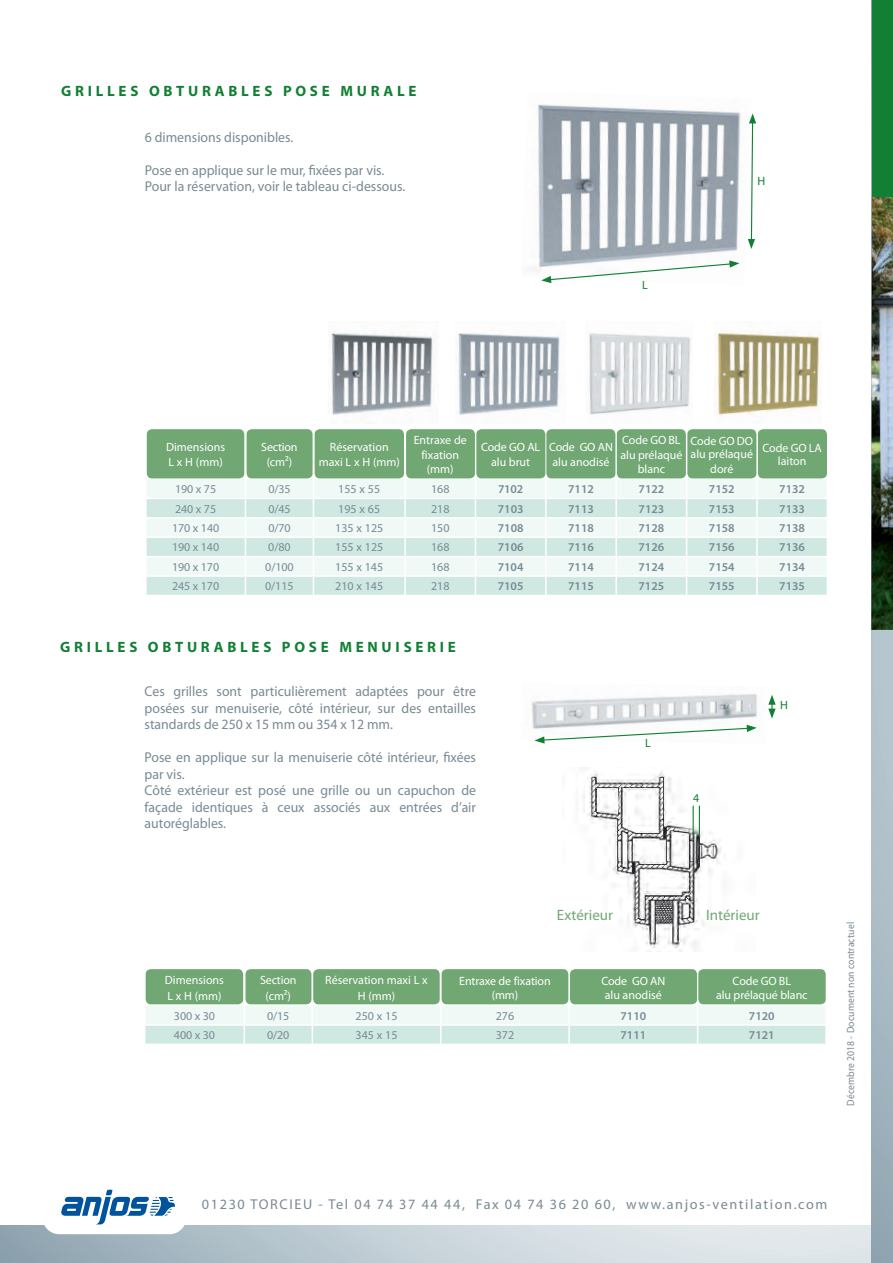
<style>
.page{position:relative;width:893px;height:1263px;background:#fff}
.page>*{position:absolute;margin:0;border:0;box-sizing:border-box;transform-origin:0 0}
.t1{font:700 15px "Myriad Pro";letter-spacing:.25em;color:#118034}
.t2{font:15px "Myriad Pro";color:#70a772}
.t3{font:14.25px/16.5px "Myriad Pro";color:#788a94}
.t4{font:14.25px "Myriad Pro";letter-spacing:.11em;color:#788a94}
.t5{font:12px/14.4px "Myriad Pro";letter-spacing:-.005em;color:#fff;text-align:center}
.t6{font:12px "Myriad Pro";color:#788a94}
.t7{font:600 12px "Myriad Pro";color:#788a94}
.t8{font:12px "Myriad Pro";color:#118034}
.t9{font:10.5px "Myriad Pro";letter-spacing:.01em;color:#788a94;scale:.92 1}
</style>
<div class="page">
<svg style="left:0;top:1226px;width:872px;height:37px;background:#c4d0d7"></svg>
<div style="left:42px;top:1176px;width:144px;height:58px;background:#fff;border-radius:17px"></div>
<svg style="left:61px;top:1190px;width:114px;height:34px"></svg>
<svg style="left:872px;top:630px;width:21px;height:633px;background:#a7b9c3"></svg>
<div style="left:872px;top:0;width:21px;height:198px;background:#118034"></div>
<img style="left:871px;top:197px;width:22px;height:433px">
<img style="left:531px;top:104px;width:210px;height:180px">
<svg style="left:541px;top:260px;width:198px;height:23px"></svg>
<svg style="left:748px;top:113px;width:8px;height:136px"></svg>
<img style="left:531px;top:694px;width:227px;height:35px">
<svg style="left:534px;top:725px;width:223px;height:19px"></svg>
<svg style="left:768px;top:695px;width:8px;height:24px"></svg>
<img style="left:583px;top:767px;width:138px;height:185px">
<hr style="left:693px;top:806px;width:1px;height:30px;background:#118034">
<hr style="left:699px;top:806px;width:1px;height:30px;background:#118034">
<div style="left:476px;top:429px;width:69px;height:49px;background:#70a772;border-radius:5px"></div>
<div style="left:546px;top:429px;width:69px;height:49px;background:#70a772;border-radius:5px"></div>
<div style="left:617px;top:429px;width:69px;height:49px;background:#70a772;border-radius:5px"></div>
<div style="left:687px;top:429px;width:69px;height:49px;background:#70a772;border-radius:5px"></div>
<div style="left:758px;top:429px;width:69px;height:49px;background:#70a772;border-radius:5px"></div>
<div style="left:147px;top:429px;width:97px;height:49px;background:#70a772;border-radius:5px"></div>
<div style="left:247px;top:429px;width:66px;height:49px;background:#70a772;border-radius:5px"></div>
<div style="left:315px;top:429px;width:89px;height:49px;background:#70a772;border-radius:5px"></div>
<div style="left:406px;top:429px;width:69px;height:49px;background:#70a772;border-radius:5px"></div>
<svg style="left:146px;top:479px;width:681px;height:116px"></svg>
<hr style="left:757px;top:536px;width:71px;height:2px;background:#fff">
<hr style="left:757px;top:575px;width:71px;height:2px;background:#fff">
<hr style="left:757px;top:556px;width:71px;height:1px;background:#fff">
<div style="left:570px;top:969px;width:127px;height:35px;background:#70a772;border-radius:5px"></div>
<div style="left:698px;top:969px;width:128px;height:35px;background:#70a772;border-radius:5px"></div>
<div style="left:146px;top:969px;width:97px;height:35px;background:#70a772;border-radius:5px"></div>
<div style="left:245px;top:969px;width:66px;height:35px;background:#70a772;border-radius:5px"></div>
<div style="left:313px;top:969px;width:127px;height:35px;background:#70a772;border-radius:5px"></div>
<div style="left:442px;top:969px;width:126px;height:35px;background:#70a772;border-radius:5px"></div>
<svg style="left:145px;top:1006px;width:681px;height:38px"></svg>
<img style="left:331px;top:331px;width:102px;height:84px">
<img style="left:458px;top:333px;width:102px;height:82px">
<img style="left:589px;top:333px;width:102px;height:82px">
<img style="left:716px;top:332px;width:105px;height:83px">
<p class="t1" style="left:61px;top:81px;width:357px">GRILLES OBTURABLES POSE MURALE</p>
<p class="t3" style="left:145px;top:128px;width:150px">6 dimensions disponibles.</p>
<p class="t3" style="left:145px;top:161px;width:262px">Pose en applique sur le mur, fixées par vis.<br>Pour la réservation, voir le tableau ci-dessous.</p>
<p class="t8" style="left:642px;top:278px;width:7px">L</p>
<p class="t8" style="left:757px;top:174px;width:9px">H</p>
<p class="t5" style="left:166px;top:439px;width:61px;line-height:15.6px;text-align:left">Dimensions<br>L x H (mm)</p>
<p class="t5" style="left:261px;top:439px;width:38px;line-height:15.6px">Section (cm²)</p>
<p class="t5" style="left:319px;top:439px;width:83px;line-height:15.6px">Réservation maxi L x H (mm)</p>
<p class="t5" style="left:414px;top:433px;width:55px">Entraxe de fixation (mm)</p>
<p class="t5" style="left:481px;top:440px;width:61px">Code GO AL alu brut</p>
<p class="t5" style="left:549px;top:440px;width:65px;text-align:left">Code GO AN alu anodisé</p>
<p class="t5" style="left:620px;top:433px;width:63px">Code GO BL alu prélaqué blanc</p>
<p class="t5" style="left:691px;top:433px;width:64px;line-height:14px">Code GO DO alu prélaqué doré</p>
<p class="t5" style="left:763px;top:441px;width:61px;line-height:13.5px">Code GO LA laiton</p>
<p class="t6" style="left:175px;top:482px;width:43px">190 x 75</p>
<p class="t6" style="left:268px;top:482px;width:24px">0/35</p>
<p class="t6" style="left:338px;top:482px;width:43px">155 x 55</p>
<p class="t6" style="left:431px;top:482px;width:20px">168</p>
<p class="t7" style="left:498px;top:481px;width:27px">7102</p>
<p class="t7" style="left:568px;top:481px;width:27px">7112</p>
<p class="t7" style="left:639px;top:481px;width:27px">7122</p>
<p class="t7" style="left:709px;top:481px;width:27px">7152</p>
<p class="t7" style="left:779px;top:481px;width:27px">7132</p>
<p class="t6" style="left:175px;top:501px;width:43px">240 x 75</p>
<p class="t6" style="left:268px;top:501px;width:24px">0/45</p>
<p class="t6" style="left:338px;top:501px;width:43px">195 x 65</p>
<p class="t6" style="left:431px;top:501px;width:20px">218</p>
<p class="t7" style="left:498px;top:501px;width:27px">7103</p>
<p class="t7" style="left:568px;top:501px;width:27px">7113</p>
<p class="t7" style="left:639px;top:501px;width:27px">7123</p>
<p class="t7" style="left:709px;top:501px;width:27px">7153</p>
<p class="t7" style="left:779px;top:501px;width:27px">7133</p>
<p class="t6" style="left:172px;top:521px;width:49px">170 x 140</p>
<p class="t6" style="left:268px;top:521px;width:24px">0/70</p>
<p class="t6" style="left:335px;top:521px;width:50px">135 x 125</p>
<p class="t6" style="left:431px;top:521px;width:20px">150</p>
<p class="t7" style="left:498px;top:520px;width:27px">7108</p>
<p class="t7" style="left:568px;top:520px;width:27px">7118</p>
<p class="t7" style="left:639px;top:520px;width:27px">7128</p>
<p class="t7" style="left:709px;top:520px;width:27px">7158</p>
<p class="t7" style="left:779px;top:520px;width:27px">7138</p>
<p class="t6" style="left:172px;top:540px;width:49px">190 x 140</p>
<p class="t6" style="left:268px;top:540px;width:24px">0/80</p>
<p class="t6" style="left:335px;top:540px;width:50px">155 x 125</p>
<p class="t6" style="left:431px;top:540px;width:20px">168</p>
<p class="t7" style="left:498px;top:540px;width:27px">7106</p>
<p class="t7" style="left:568px;top:540px;width:27px">7116</p>
<p class="t7" style="left:638px;top:540px;width:27px">7126</p>
<p class="t7" style="left:709px;top:540px;width:27px">7156</p>
<p class="t7" style="left:779px;top:540px;width:27px">7136</p>
<p class="t6" style="left:172px;top:559px;width:49px">190 x 170</p>
<p class="t6" style="left:265px;top:559px;width:30px">0/100</p>
<p class="t6" style="left:335px;top:559px;width:50px">155 x 145</p>
<p class="t6" style="left:431px;top:559px;width:20px">168</p>
<p class="t7" style="left:498px;top:559px;width:27px">7104</p>
<p class="t7" style="left:568px;top:559px;width:27px">7114</p>
<p class="t7" style="left:638px;top:559px;width:27px">7124</p>
<p class="t7" style="left:709px;top:559px;width:27px">7154</p>
<p class="t7" style="left:779px;top:559px;width:27px">7134</p>
<p class="t6" style="left:172px;top:579px;width:49px">245 x 170</p>
<p class="t6" style="left:265px;top:579px;width:30px">0/115</p>
<p class="t6" style="left:335px;top:579px;width:50px">210 x 145</p>
<p class="t6" style="left:431px;top:579px;width:20px">218</p>
<p class="t7" style="left:498px;top:579px;width:27px">7105</p>
<p class="t7" style="left:568px;top:579px;width:27px">7115</p>
<p class="t7" style="left:638px;top:579px;width:27px">7125</p>
<p class="t7" style="left:709px;top:579px;width:27px">7155</p>
<p class="t7" style="left:779px;top:579px;width:27px">7135</p>
<p class="t1" style="left:60px;top:637px;width:397px">GRILLES OBTURABLES POSE MENUISERIE</p>
<p class="t3" style="left:145px;top:683px;width:333px;text-align:justify">Ces grilles sont particulièrement adaptées pour être posées sur menuiserie, côté intérieur, sur des entailles standards de 250 x 15 mm ou 354 x 12 mm.</p>
<p class="t3" style="left:145px;top:749px;width:333px">Pose en applique sur la menuiserie côté intérieur, fixées par vis.<br>Côté extérieur est posé une grille ou un capuchon de façade identiques à ceux associés aux entrées d’air autoréglables.</p>
<p class="t8" style="left:645px;top:736px;width:7px">L</p>
<p class="t8" style="left:693px;top:790px;width:8px">4</p>
<p class="t8" style="left:780px;top:697px;width:9px">H</p>
<p class="t2" style="left:557px;top:905px;width:58px">Extérieur</p>
<p class="t2" style="left:706px;top:905px;width:55px">Intérieur</p>
<p class="t5" style="left:165px;top:972px;width:61px;line-height:15.6px;text-align:left">Dimensions<br>L x H (mm)</p>
<p class="t5" style="left:260px;top:972px;width:38px;line-height:15.6px">Section (cm²)</p>
<p class="t5" style="left:325px;top:972px;width:104px;line-height:15.6px">Réservation maxi L x<br>H (mm)</p>
<p class="t5" style="left:459px;top:973px;width:93px">Entraxe de fixation (mm)</p>
<p class="t5" style="left:601px;top:973px;width:65px;text-align:left">Code GO AN alu anodisé</p>
<p class="t5" style="left:716px;top:973px;width:93px">Code GO BL<br>alu prélaqué blanc</p>
<p class="t6" style="left:174px;top:1008px;width:43px">300 x 30</p>
<p class="t6" style="left:267px;top:1008px;width:24px">0/15</p>
<p class="t6" style="left:356px;top:1008px;width:43px">250 x 15</p>
<p class="t6" style="left:496px;top:1008px;width:20px">276</p>
<p class="t7" style="left:620px;top:1008px;width:27px">7110</p>
<p class="t7" style="left:749px;top:1008px;width:27px">7120</p>
<p class="t6" style="left:174px;top:1028px;width:43px">400 x 30</p>
<p class="t6" style="left:267px;top:1028px;width:24px">0/20</p>
<p class="t6" style="left:356px;top:1028px;width:43px">345 x 15</p>
<p class="t6" style="left:496px;top:1028px;width:20px">372</p>
<p class="t7" style="left:620px;top:1027px;width:27px">7111</p>
<p class="t7" style="left:749px;top:1027px;width:27px">7121</p>
<p class="t9" style="left:844px;top:1106px;width:201px;rotate:-90deg">Décembre 2018 - Document non contractuel</p>
<p class="t4" style="left:202px;top:1195px;width:627px">01230 TORCIEU - Tel 04 74 37 44 44, Fax 04 74 36 20 60, www.anjos-ventilation.com</p>
</div>
